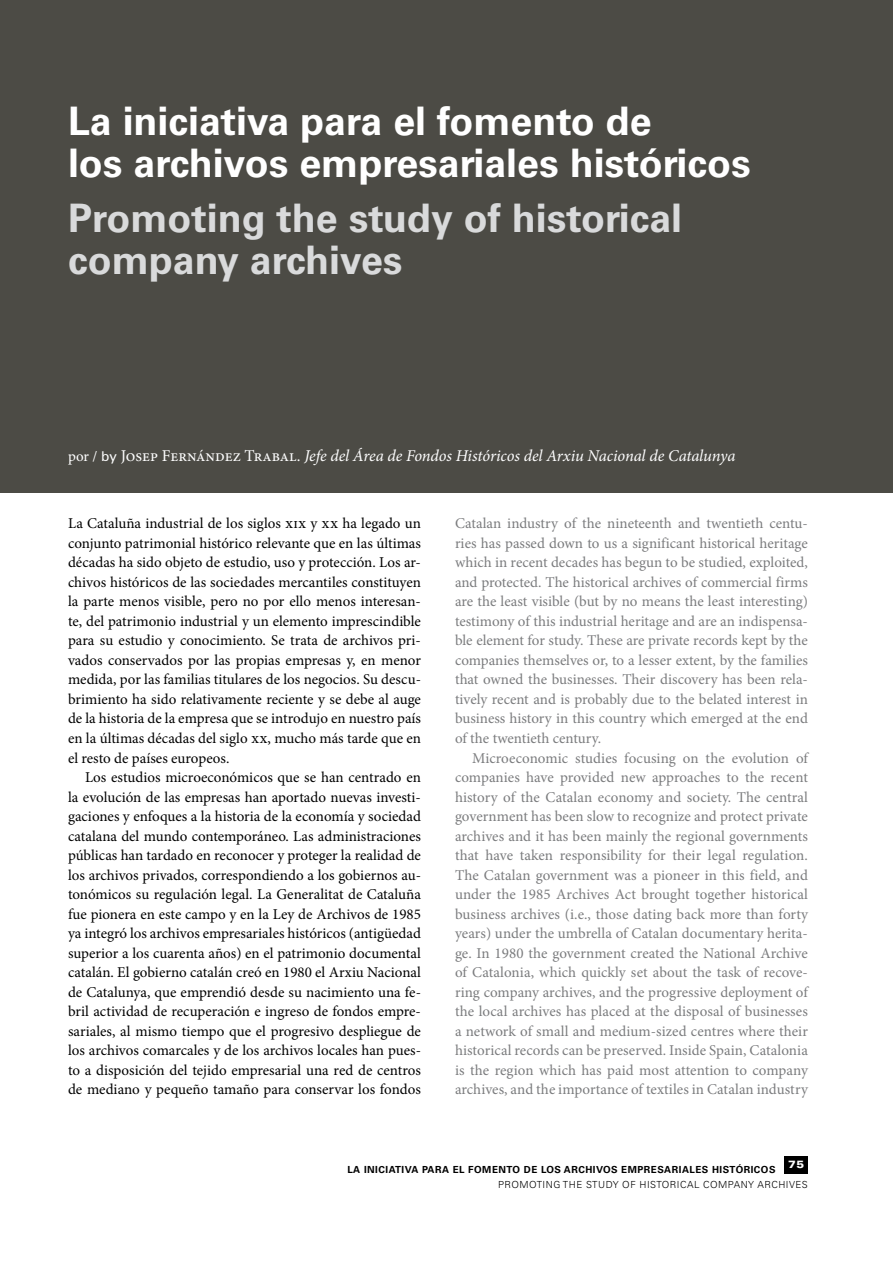
<style>
.page{position:relative;width:893px;height:1263px;background:#fff}
.page>*{position:absolute;margin:0;border:0;box-sizing:border-box;transform-origin:0 0}
.t1{font:700 39.3px/42px "Univers LT Std";color:#fff}
.t2{font:700 39.3px/42px "Univers LT Std";color:#d9dadb}
.t3{font:italic 16.5px "Minion Pro";letter-spacing:-.01em;color:#fff}
.t4{font:15px/19.5px "Minion Pro";color:#000;text-align:justify}
.t5{font:15px/19.5px "Minion Pro";color:#7b7c7e;text-align:justify}
.t6{font:900 expanded 10.5px "Univers LT Std";color:#fff}
.t7{font:700 9.75px "Univers LT Std";letter-spacing:.05em;color:#000}
.t8{font:300 9.75px "Univers LT Std";letter-spacing:.05em;color:#000}
.s1{font-style:normal;font-size:15px}
.s2{font-family:"Univers LT Std";font-style:normal;font-size:13.5px}
.s3{font-style:normal}
</style>
<div class="page">
<div style="left:784px;top:1157px;width:24px;height:17px;background:#000"></div>
<div style="left:0;top:0;width:893px;height:492px;background:#4c4b45"></div>
<h1 class="t1" style="left:68px;top:100px;width:684px">La iniciativa para el fomento de<br>los archivos empresariales históricos</h1>
<h1 class="t2" style="left:68px;top:197px;width:616px">Promoting the study of historical company archives</h1>
<p class="t3" style="left:68px;top:445px;width:669px"><span class="s1">por /</span> <span class="s2">by</span> <span class="s3">Josep Fernández Trabal.</span> Jefe del Área de Fondos Históricos del Arxiu Nacional de Catalunya</p>
<p class="t4" style="left:68px;top:514px;width:354px">La Cataluña industrial de los siglos xix y xx ha legado un conjunto patrimonial histórico relevante que en las últimas décadas ha sido objeto de estudio, uso y protección. Los ar&shy;chivos históricos de las sociedades mercantiles constituyen la parte menos visible, pero no por ello menos interesan&shy;te, del patrimonio industrial y un elemento imprescindible para su estudio y conocimiento. Se trata de archivos pri&shy;vados conservados por las propias empresas y, en menor medida, por las familias titulares de los negocios. Su descu&shy;brimiento ha sido relativamente reciente y se debe al auge de la historia de la empresa que se introdujo en nuestro país en la últimas décadas del siglo xx, mucho más tarde que en el resto de países europeos.</p>
<p class="t4" style="left:68px;top:767px;width:354px;text-indent:17px">Los estudios microeconómicos que se han centrado en la evolución de las empresas han aportado nuevas investi&shy;gaciones y enfoques a la historia de la economía y sociedad catalana del mundo contemporáneo. Las administraciones públicas han tardado en reconocer y proteger la realidad de los archivos privados, correspondiendo a los gobiernos au&shy;tonómicos su regulación legal. La Generalitat de Cataluña fue pionera en este campo y en la Ley de Archivos de 1985 ya integró los archivos empresariales históricos (antigüedad superior a los cuarenta años) en el patrimonio documental catalán. El gobierno catalán creó en 1980 el Arxiu Nacional de Catalunya, que emprendió desde su nacimiento una fe&shy;bril actividad de recuperación e ingreso de fondos empre&shy;sariales, al mismo tiempo que el progresivo despliegue de los archivos comarcales y de los archivos locales han pues&shy;to a disposición del tejido empresarial una red de centros de mediano y pequeño tamaño para conservar los fondos</p>
<p class="t5" style="left:455px;top:514px;width:354px">Catalan industry of the nineteenth and twentieth centu&shy;ries has passed down to us a significant historical heritage which in recent decades has begun to be studied, exploited, and protected. The historical archives of commercial firms are the least visible (but by no means the least interesting) testimony of this industrial heritage and are an indispensa&shy;ble element for study. These are private records kept by the companies themselves or, to a lesser extent, by the families that owned the businesses. Their discovery has been rela&shy;tively recent and is probably due to the belated interest in business history in this country which emerged at the end of the twentieth century.</p>
<p class="t5" style="left:455px;top:748px;width:354px;text-indent:17px">Microeconomic studies focusing on the evolution of companies have provided new approaches to the recent history of the Catalan economy and society. The central government has been slow to recognize and protect private archives and it has been mainly the regional governments that have taken responsibility for their legal regulation.<br>The Catalan government was a pioneer in this field, and under the 1985 Archives Act brought together historical business archives (i.e., those dating back more than forty years) under the umbrella of Catalan documentary herita&shy;ge. In 1980 the government created the National Archive of Catalonia, which quickly set about the task of recove&shy;ring company archives, and the progressive deployment of the local archives has placed at the disposal of businesses a network of small and medium-sized centres where their historical records can be preserved. Inside Spain, Catalonia is the region which has paid most attention to company archives, and the importance of textiles in Catalan industry</p>
<p class="t7" style="left:347px;top:1164px;width:430px">La iniciativa para el fomento de los archivos empresariales históricos</p>
<p class="t6" style="left:788px;top:1158px;width:18px">75</p>
<p class="t8" style="left:498px;top:1179px;width:311px">PROMOTING THE STUDY OF HISTORICAL COMPANY ARCHIVES</p>
</div>
